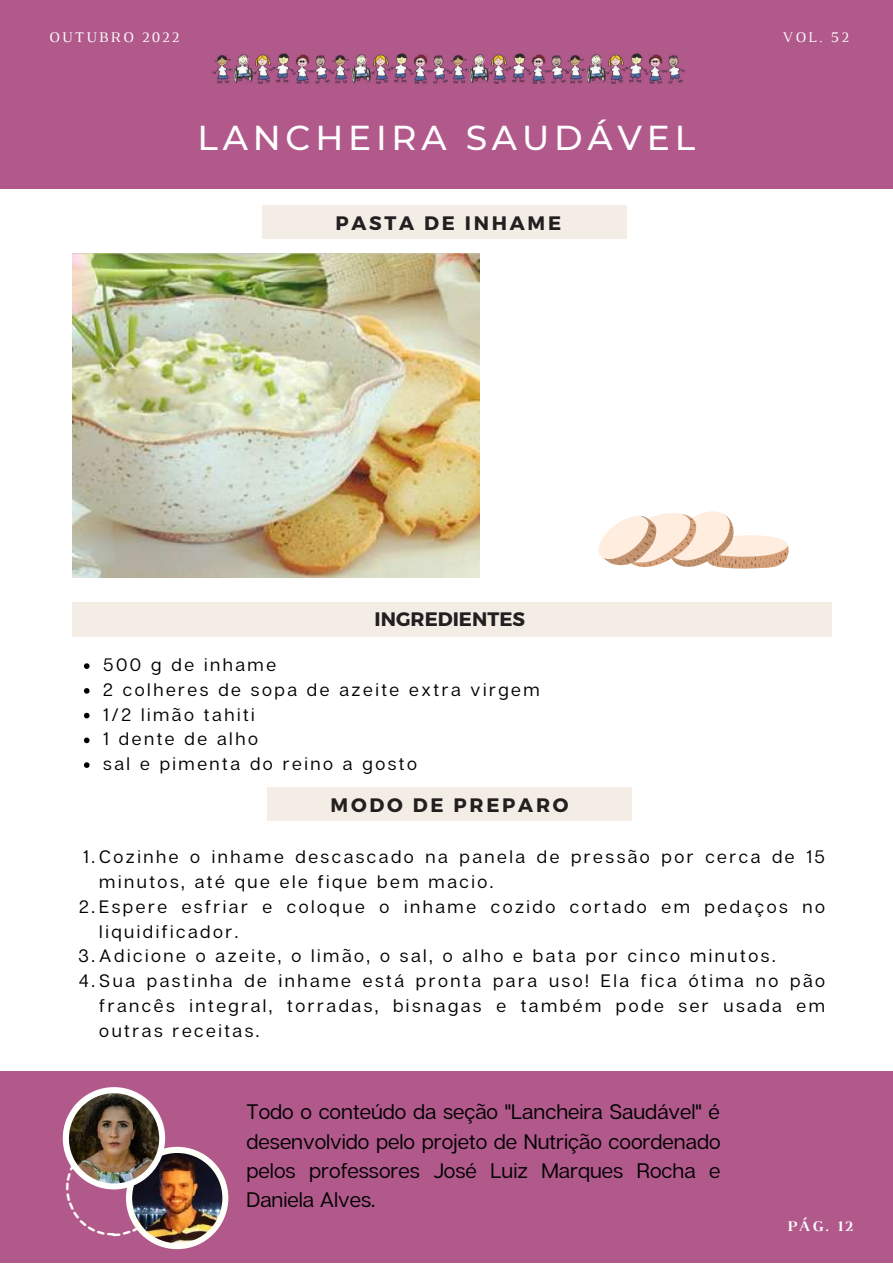
<style>
.page{position:relative;width:893px;height:1264px;background:#fff}
.page>*{position:absolute;margin:0;border:0;box-sizing:border-box;transform-origin:0 0}
.t1{font:500 34.5px "Montserrat";letter-spacing:.14em;color:#fff}
.t2{font:21px/29.2px "Articulat CF";color:#000;text-align:justify}
.t3{font:700 19.5px "Montserrat";letter-spacing:.14em;color:#231f20}
.t4{font:700 19.5px "Montserrat";color:#231f20}
.t5{font:18px/24.8px "Articulat CF";letter-spacing:.14em;color:#000}
.t6{font:15px "Luthier";letter-spacing:.14em;color:#fff}
.t7{font:700 15px "Luthier";color:#fff}
</style>
<div class="page">
<div style="left:0;top:0;width:892px;height:189px;background:#b2598c"></div>
<img style="left:212px;top:53px;width:107px;height:31px">
<img style="left:319px;top:53px;width:118px;height:31px">
<img style="left:437px;top:53px;width:117px;height:31px">
<img style="left:554px;top:53px;width:131px;height:31px">
<div style="left:0;top:1071px;width:892px;height:191px;background:#b2598c"></div>
<div style="left:73px;top:602px;width:758px;height:35px;background:#f3ede5"></div>
<div style="left:126px;top:1146px;width:102px;height:103px;background:#fffff9;border-radius:50%"></div>
<img style="left:132px;top:1152px;width:90px;height:91px;border-radius:50%">
<div style="left:63px;top:1087px;width:102px;height:102px;background:#fff;border-radius:50%"></div>
<img style="left:69px;top:1093px;width:90px;height:90px;border-radius:50%">
<div style="left:267px;top:787px;width:364px;height:34px;background:#f3ede5"></div>
<div style="left:262px;top:205px;width:365px;height:34px;background:#f3ede5"></div>
<img style="left:73px;top:253px;width:407px;height:324px">
<svg style="left:598px;top:511px;width:191px;height:58px"></svg>
<svg style="left:84px;top:663px;width:6px;height:6px"></svg>
<svg style="left:84px;top:688px;width:6px;height:5px"></svg>
<svg style="left:84px;top:712px;width:6px;height:6px"></svg>
<svg style="left:84px;top:737px;width:6px;height:6px"></svg>
<svg style="left:84px;top:762px;width:6px;height:6px"></svg>
<img style="left:68px;top:1162px;width:72px;height:71px">
<p class="t6" style="left:49px;top:32px;width:132px">OUTUBRO 2022</p>
<p class="t6" style="left:782px;top:32px;width:68px">VOL. 52</p>
<h1 class="t1" style="left:197px;top:116px;width:499px">LANCHEIRA SAUDÁVEL</h1>
<p class="t3" style="left:335px;top:210px;width:227px">PASTA DE INHAME</p>
<p class="t4" style="left:374px;top:606px;width:152px">INGREDIENTES</p>
<p class="t5" style="left:103px;top:652px;width:438px">500 g de inhame<br>2 colheres de sopa de azeite extra virgem<br>1/2 limão tahiti<br>1 dente de alho<br>sal e pimenta do reino a gosto</p>
<p class="t3" style="left:330px;top:792px;width:239px">MODO DE PREPARO</p>
<p class="t5" style="left:83px;top:844px;width:743px">1.Cozinhe o inhame descascado na panela de pressão por cerca de 15</p>
<p class="t5" style="left:99px;top:869px;width:395px">minutos, até que ele fique bem macio.</p>
<p class="t5" style="left:79px;top:893px;width:747px">2.Espere esfriar e coloque o inhame cozido cortado em pedaços no</p>
<p class="t5" style="left:99px;top:918px;width:141px">liquidificador.</p>
<p class="t5" style="left:79px;top:943px;width:698px">3.Adicione o azeite, o limão, o sal, o alho e bata por cinco minutos.</p>
<p class="t5" style="left:79px;top:967px;width:747px">4.Sua pastinha de inhame está pronta para uso! Ela fica ótima no pão</p>
<p class="t5" style="left:99px;top:992px;width:727px">francês integral, torradas, bisnagas e também pode ser usada em</p>
<p class="t5" style="left:99px;top:1017px;width:162px">outras receitas.</p>
<p class="t2" style="left:246px;top:1096px;width:475px">Todo o conteúdo da seção "Lancheira Saudável" é desenvolvido pelo projeto de Nutrição coordenado pelos professores José Luiz Marques Rocha e Daniela Alves.</p>
<p class="t7" style="left:786px;top:1220px;width:67px">PÁG. 12</p>
</div>
